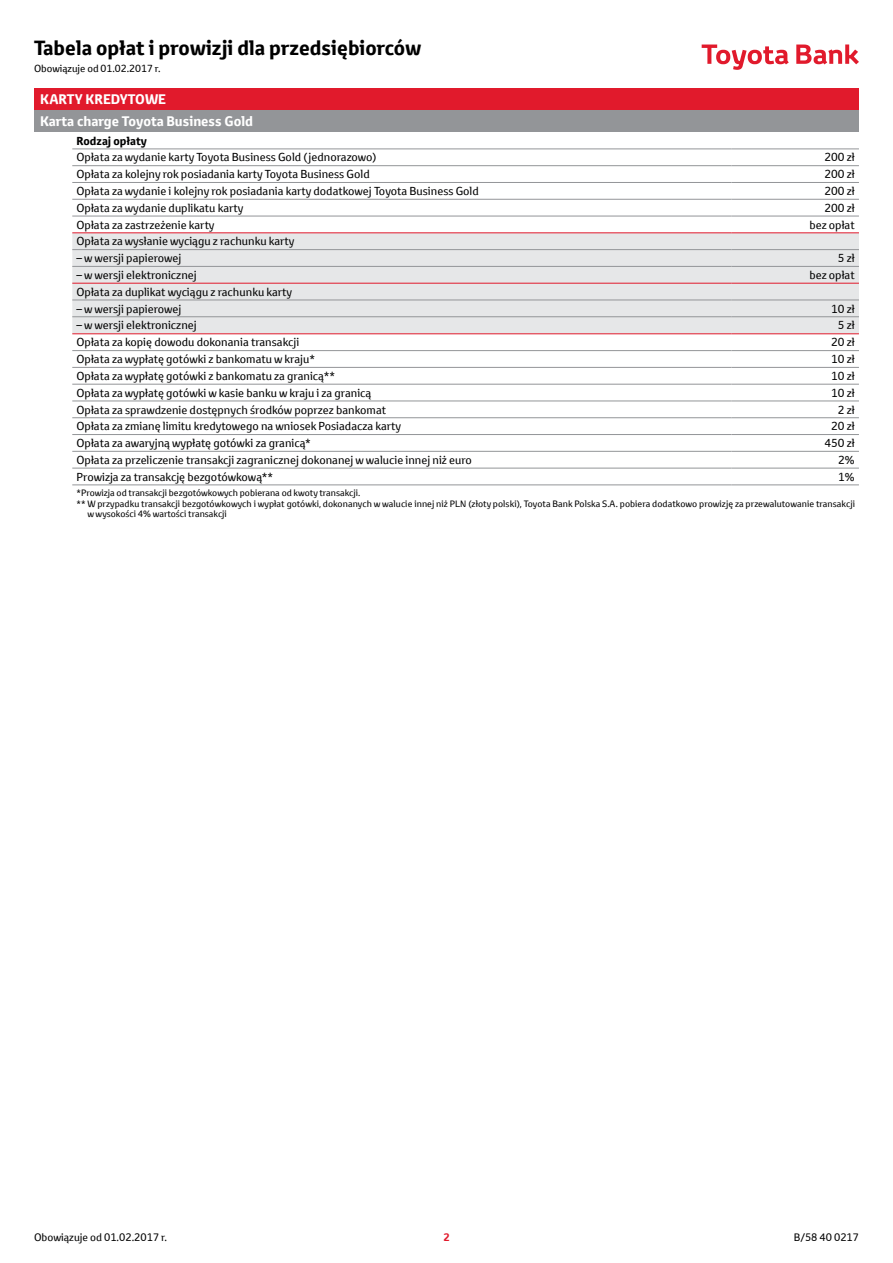
<style>
.page{position:relative;width:893px;height:1263px;background:#fff}
.page>*{position:absolute;margin:0;border:0;box-sizing:border-box;transform-origin:0 0}
.t1{font:700 19.95px "Toyota Text";color:#000}
.t2{font:700 13.5px/21.9px "Toyota Text";color:#fff}
.t3{font:11.25px "Toyota Text";color:#000}
.t4{font:700 11.25px "Toyota Text";color:#000}
.t5{font:10.5px "Toyota Text";color:#000}
.t6{font:700 10.5px "Toyota Text";color:#e11a2c}
.t7{font:9.9px "Toyota Text";color:#000}
.t8{font:9px "Toyota Text";letter-spacing:.005em;color:#000}
</style>
<div class="page">
<svg style="left:702px;top:44px;width:157px;height:26px"></svg>
<div style="left:34px;top:88px;width:825px;height:22px;background:#e11a2c"></div>
<div style="left:34px;top:110px;width:825px;height:22px;background:#939598"></div>
<div style="left:72px;top:233px;width:787px;height:100px;background:#e6e7e8"></div>
<hr style="left:72px;top:165px;width:659px;height:1px;background:#939598">
<hr style="left:731px;top:165px;width:128px;height:1px;background:#939598">
<hr style="left:72px;top:182px;width:659px;height:1px;background:#939598">
<hr style="left:731px;top:182px;width:128px;height:1px;background:#939598">
<hr style="left:72px;top:199px;width:659px;height:1px;background:#939598">
<hr style="left:731px;top:199px;width:128px;height:1px;background:#939598">
<hr style="left:72px;top:216px;width:659px;height:1px;background:#939598">
<hr style="left:731px;top:216px;width:128px;height:1px;background:#939598">
<hr style="left:72px;top:149px;width:659px;height:1px;background:#939598">
<hr style="left:731px;top:149px;width:128px;height:1px;background:#939598">
<hr style="left:72px;top:300px;width:659px;height:1px;background:#939598">
<hr style="left:731px;top:300px;width:128px;height:1px;background:#939598">
<hr style="left:72px;top:316px;width:659px;height:1px;background:#939598">
<hr style="left:731px;top:316px;width:128px;height:1px;background:#939598">
<hr style="left:72px;top:350px;width:659px;height:1px;background:#939598">
<hr style="left:731px;top:350px;width:128px;height:1px;background:#939598">
<hr style="left:72px;top:367px;width:659px;height:1px;background:#939598">
<hr style="left:731px;top:367px;width:128px;height:1px;background:#939598">
<hr style="left:72px;top:384px;width:659px;height:1px;background:#939598">
<hr style="left:731px;top:384px;width:128px;height:1px;background:#939598">
<hr style="left:72px;top:401px;width:659px;height:1px;background:#939598">
<hr style="left:731px;top:401px;width:128px;height:1px;background:#939598">
<hr style="left:72px;top:417px;width:659px;height:1px;background:#939598">
<hr style="left:731px;top:417px;width:128px;height:1px;background:#939598">
<hr style="left:72px;top:434px;width:659px;height:1px;background:#939598">
<hr style="left:731px;top:434px;width:128px;height:1px;background:#939598">
<hr style="left:72px;top:451px;width:659px;height:1px;background:#939598">
<hr style="left:731px;top:451px;width:128px;height:1px;background:#939598">
<hr style="left:72px;top:468px;width:659px;height:1px;background:#939598">
<hr style="left:731px;top:468px;width:128px;height:1px;background:#939598">
<hr style="left:72px;top:484px;width:659px;height:1px;background:#939598">
<hr style="left:731px;top:484px;width:128px;height:1px;background:#939598">
<hr style="left:72px;top:249px;width:659px;height:1px;background:#939598">
<hr style="left:731px;top:249px;width:128px;height:1px;background:#939598">
<hr style="left:72px;top:266px;width:659px;height:1px;background:#939598">
<hr style="left:731px;top:266px;width:128px;height:1px;background:#939598">
<hr style="left:72px;top:232px;width:659px;height:1px;background:#e11a2c">
<hr style="left:731px;top:232px;width:128px;height:1px;background:#e11a2c">
<hr style="left:72px;top:283px;width:659px;height:1px;background:#e11a2c">
<hr style="left:731px;top:283px;width:128px;height:1px;background:#e11a2c">
<hr style="left:72px;top:333px;width:659px;height:1px;background:#e11a2c">
<hr style="left:731px;top:333px;width:128px;height:1px;background:#e11a2c">
<h1 class="t1" style="left:34px;top:34px;width:389px">Tabela opłat i prowizji dla przedsiębiorców</h1>
<p class="t7" style="left:34px;top:62px;width:128px">Obowiązuje od 01.02.2017 r.</p>
<p class="t2" style="left:40px;top:88px;width:215px">KARTY KREDYTOWE<br>Karta charge Toyota Business Gold</p>
<p class="t4" style="left:77px;top:133px;width:72px">Rodzaj opłaty</p>
<p class="t3" style="left:77px;top:150px;width:301px">Opłata za wydanie karty Toyota Business Gold (jednorazowo)</p>
<p class="t3" style="left:824px;top:150px;width:32px">200 zł</p>
<p class="t3" style="left:77px;top:167px;width:295px">Opłata za kolejny rok posiadania karty Toyota Business Gold</p>
<p class="t3" style="left:824px;top:167px;width:32px">200 zł</p>
<p class="t3" style="left:77px;top:184px;width:404px">Opłata za wydanie i kolejny rok posiadania karty dodatkowej Toyota Business Gold</p>
<p class="t3" style="left:824px;top:184px;width:32px">200 zł</p>
<p class="t3" style="left:77px;top:200px;width:168px">Opłata za wydanie duplikatu karty</p>
<p class="t3" style="left:824px;top:200px;width:32px">200 zł</p>
<p class="t3" style="left:77px;top:217px;width:140px">Opłata za zastrzeżenie karty</p>
<p class="t3" style="left:809px;top:217px;width:47px">bez opłat</p>
<p class="t3" style="left:77px;top:234px;width:220px">Opłata za wysłanie wyciągu z rachunku karty</p>
<p class="t3" style="left:77px;top:251px;width:106px">– w wersji papierowej</p>
<p class="t3" style="left:838px;top:251px;width:18px">5 zł</p>
<p class="t3" style="left:77px;top:267px;width:122px">– w wersji elektronicznej</p>
<p class="t3" style="left:809px;top:267px;width:47px">bez opłat</p>
<p class="t3" style="left:77px;top:284px;width:217px">Opłata za duplikat wyciągu z rachunku karty</p>
<p class="t3" style="left:77px;top:301px;width:106px">– w wersji papierowej</p>
<p class="t3" style="left:831px;top:301px;width:25px">10 zł</p>
<p class="t3" style="left:77px;top:318px;width:122px">– w wersji elektronicznej</p>
<p class="t3" style="left:838px;top:318px;width:18px">5 zł</p>
<p class="t3" style="left:77px;top:335px;width:224px">Opłata za kopię dowodu dokonania transakcji</p>
<p class="t3" style="left:831px;top:335px;width:25px">20 zł</p>
<p class="t3" style="left:77px;top:352px;width:240px">Opłata za wypłatę gotówki z bankomatu w kraju*</p>
<p class="t3" style="left:831px;top:352px;width:25px">10 zł</p>
<p class="t3" style="left:77px;top:368px;width:260px">Opłata za wypłatę gotówki z bankomatu za granicą**</p>
<p class="t3" style="left:831px;top:368px;width:25px">10 zł</p>
<p class="t3" style="left:77px;top:385px;width:296px">Opłata za wypłatę gotówki w kasie banku w kraju i za granicą</p>
<p class="t3" style="left:831px;top:385px;width:25px">10 zł</p>
<p class="t3" style="left:77px;top:402px;width:311px">Opłata za sprawdzenie dostępnych środków poprzez bankomat</p>
<p class="t3" style="left:838px;top:402px;width:18px">2 zł</p>
<p class="t3" style="left:77px;top:419px;width:326px">Opłata za zmianę limitu kredytowego na wniosek Posiadacza karty</p>
<p class="t3" style="left:831px;top:419px;width:25px">20 zł</p>
<p class="t3" style="left:77px;top:436px;width:236px">Opłata za awaryjną wypłatę gotówki za granicą*</p>
<p class="t3" style="left:824px;top:436px;width:32px">450 zł</p>
<p class="t3" style="left:77px;top:452px;width:397px">Opłata za przeliczenie transakcji zagranicznej dokonanej w walucie innej niż euro</p>
<p class="t3" style="left:838px;top:452px;width:18px">2%</p>
<p class="t3" style="left:77px;top:469px;width:198px">Prowizja za transakcję bezgotówkową**</p>
<p class="t3" style="left:838px;top:469px;width:18px">1%</p>
<p class="t8" style="left:77px;top:487px;width:285px">*Prowizja od transakcji bezgotówkowych pobierana od kwoty transakcji.</p>
<p class="t8" style="left:77px;top:497px;width:780px">** W przypadku transakcji bezgotówkowych i wypłat gotówki, dokonanych w walucie innej niż PLN (złoty polski), Toyota Bank Polska S.A. pobiera dodatkowo prowizję za przewalutowanie transakcji</p>
<p class="t8" style="left:87px;top:508px;width:141px">w wysokości 4% wartości transakcji</p>
<p class="t5" style="left:34px;top:1230px;width:135px">Obowiązuje od 01.02.2017 r.</p>
<p class="t6" style="left:443px;top:1230px;width:8px">2</p>
<p class="t5" style="left:794px;top:1230px;width:67px">B/58 40 0217</p>
</div>
